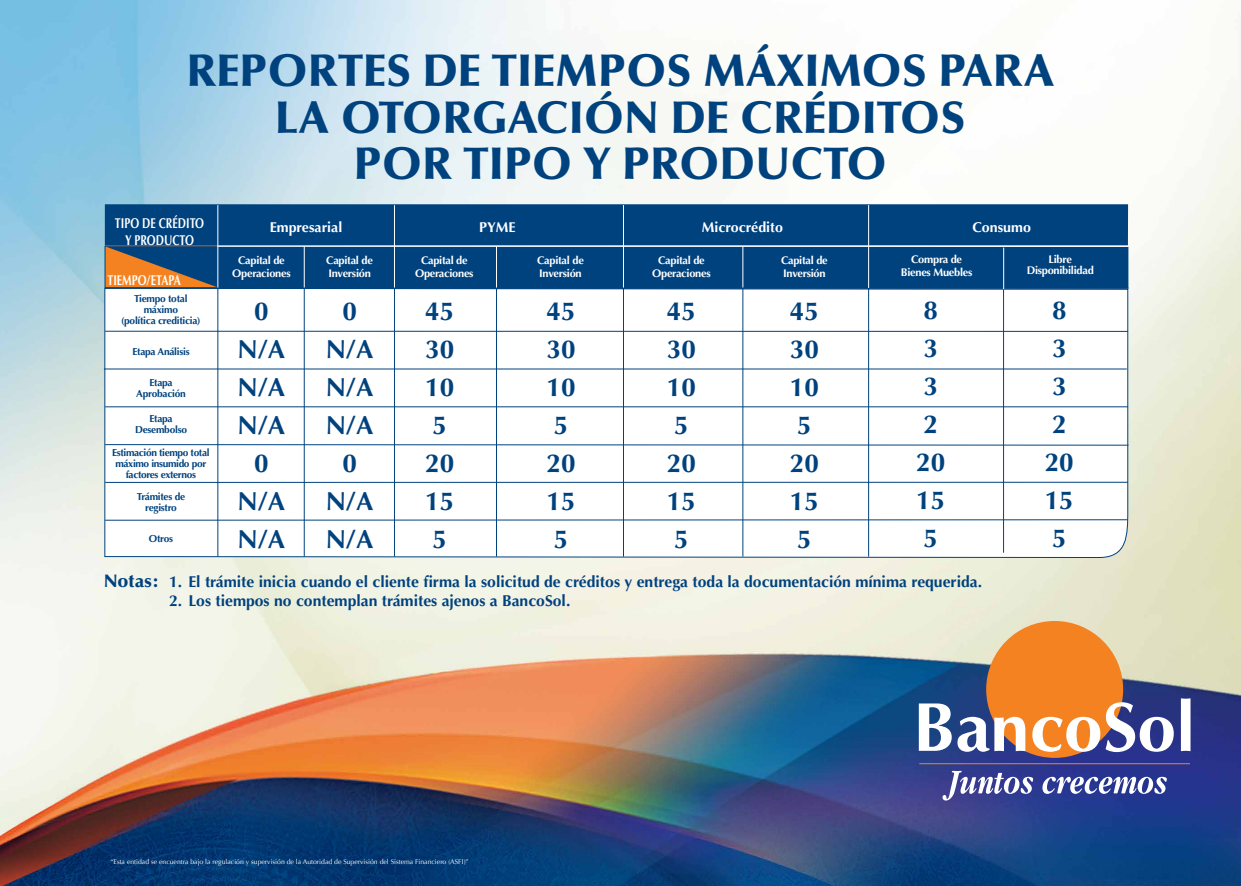
<style>
.page{position:relative;width:1241px;height:886px;background:#fff}
.page>*{position:absolute;margin:0;border:0;box-sizing:border-box;transform-origin:0 0}
.t1{font:900 45.5px/46.9px "Optima LT Std";color:#00427e;text-align:center}
.t2{font:700 26.06px/37.9px "Optima LT Std";color:#00427e}
.t3{font:900 18px "Optima LT Std";color:#00427e}
.t4{font:700 15.75px "Optima LT Std";color:#00427e}
.t5{font:700 14.25px "Optima LT Std";color:#fff}
.t6{font:700 14.25px/17.1px "Optima LT Std";color:#fff;text-align:center;scale:.75 1}
.t7{font:700 11.06px/13.2px "Optima LT Std";letter-spacing:-.025em;color:#fff;text-align:center}
.t8{font:700 10.19px/11.1px "Optima LT Std";letter-spacing:-.025em;color:#00427e;text-align:center}
.t9{font:6.88px "Optima";color:#fff}
</style>
<div class="page">
<img style="left:0;top:0;width:1240px;height:886px">
<div style="left:986px;top:621px;width:136px;height:137px;background:#f58220;border-radius:50%"></div>
<svg style="left:918px;top:703px;width:33px;height:48px"></svg>
<svg style="left:957px;top:717px;width:68px;height:35px"></svg>
<svg style="left:1032px;top:702px;width:141px;height:50px"></svg>
<svg style="left:1180px;top:698px;width:10px;height:53px"></svg>
<svg style="left:942px;top:771px;width:90px;height:29px"></svg>
<svg style="left:1042px;top:777px;width:124px;height:17px"></svg>
<hr style="left:919px;top:763px;width:270px;height:1px;background:#f58220">
<svg style="left:104px;top:287px;width:1024px;height:271px"></svg>
<svg style="left:105px;top:246px;width:1023px;height:43px;background:#0e4679"></svg>
<div style="left:105px;top:204px;width:1022px;height:41px;background:#00427e"></div>
<hr style="left:217px;top:288px;width:1px;height:269px;background:#00427e">
<hr style="left:217px;top:205px;width:1px;height:83px;background:#fff">
<hr style="left:304px;top:288px;width:1px;height:269px;background:#00427e">
<hr style="left:304px;top:246px;width:1px;height:42px;background:#fff">
<hr style="left:394px;top:288px;width:1px;height:269px;background:#00427e">
<hr style="left:394px;top:205px;width:1px;height:83px;background:#fff">
<hr style="left:496px;top:288px;width:1px;height:269px;background:#00427e">
<hr style="left:496px;top:246px;width:1px;height:42px;background:#fff">
<hr style="left:742px;top:288px;width:1px;height:269px;background:#00427e">
<hr style="left:742px;top:246px;width:1px;height:42px;background:#fff">
<hr style="left:623px;top:288px;width:1px;height:269px;background:#00427e">
<hr style="left:623px;top:205px;width:1px;height:83px;background:#fff">
<hr style="left:106px;top:288px;width:1022px;height:1px;background:#00427e">
<hr style="left:217px;top:246px;width:911px;height:1px;background:#fff">
<hr style="left:868px;top:288px;width:1px;height:269px;background:#00427e">
<hr style="left:868px;top:205px;width:1px;height:83px;background:#fff">
<hr style="left:105px;top:331px;width:1022px;height:1px;background:#00427e">
<hr style="left:105px;top:406px;width:1022px;height:1px;background:#00427e">
<hr style="left:105px;top:482px;width:1022px;height:1px;background:#00427e">
<svg style="left:104px;top:519px;width:1024px;height:2px;background:#7d9ebd"></svg>
<svg style="left:104px;top:444px;width:1025px;height:2px;background:#7e9fbd"></svg>
<hr style="left:1002px;top:284px;width:1px;height:269px;background:#00427e">
<hr style="left:104px;top:368px;width:1022px;height:1px;background:#00427e">
<hr style="left:1003px;top:248px;width:1px;height:41px;background:#fff">
<h1 class="t1" style="left:186px;top:47px;width:869px">REPORTES DE TIEMPOS MÁXIMOS PARA<br>LA OTORGACIÓN DE CRÉDITOS<br>POR TIPO Y PRODUCTO</h1>
<h3 class="t6" style="left:115px;top:214px;width:120px">TIPO DE CRÉDITO<br>Y PRODUCTO</h3>
<h3 class="t6" style="left:107px;top:272px;width:99px">TIEMPO/ETAPA</h3>
<p class="t8" style="left:121px;top:293px;width:81px">Tiempo total máximo<br>(política crediticia)</p>
<p class="t8" style="left:132px;top:346px;width:59px">Etapa Análisis</p>
<p class="t8" style="left:136px;top:377px;width:51px">Etapa<br>Aprobación</p>
<p class="t8" style="left:135px;top:413px;width:53px">Etapa<br>Desembolso</p>
<p class="t8" style="left:112px;top:447px;width:99px">Estimación tiempo total máximo insumido por factores externos</p>
<p class="t8" style="left:137px;top:491px;width:50px">Trámites de registro</p>
<p class="t8" style="left:149px;top:533px;width:26px">Otros</p>
<h3 class="t5" style="left:270px;top:219px;width:74px">Empresarial</h3>
<h3 class="t5" style="left:479px;top:219px;width:38px">PYME</h3>
<h3 class="t5" style="left:701px;top:219px;width:82px">Microcrédito</h3>
<h3 class="t5" style="left:972px;top:219px;width:60px">Consumo</h3>
<p class="t7" style="left:232px;top:253px;width:60px">Capital de<br>Operaciones</p>
<h2 class="t2" style="left:237px;top:292px;width:49px;text-align:center">0<br>N/A<br>N/A<br>N/A<br>0<br>N/A<br>N/A</h2>
<p class="t7" style="left:326px;top:253px;width:48px;text-align:left">Capital de<br>Inversión</p>
<h2 class="t2" style="left:325px;top:292px;width:49px;text-align:center">0<br>N/A<br>N/A<br>N/A<br>0<br>N/A<br>N/A</h2>
<p class="t7" style="left:415px;top:253px;width:60px">Capital de<br>Operaciones</p>
<h2 class="t2" style="left:425px;top:292px;width:31px">45<br>30<br>10<br>5<br>20<br>15<br>5</h2>
<p class="t7" style="left:537px;top:253px;width:48px;text-align:left">Capital de<br>Inversión</p>
<h2 class="t2" style="left:546px;top:292px;width:31px">45<br>30<br>10<br>5<br>20<br>15<br>5</h2>
<p class="t7" style="left:652px;top:253px;width:60px">Capital de<br>Operaciones</p>
<p class="t7" style="left:781px;top:253px;width:48px;text-align:left">Capital de<br>Inversión</p>
<h2 class="t2" style="left:666px;top:292px;width:31px">45<br>30<br>10<br>5<br>20<br>15<br>5</h2>
<h2 class="t2" style="left:789px;top:292px;width:31px">45<br>30<br>10<br>5<br>20<br>15<br>5</h2>
<p class="t7" style="left:900px;top:253px;width:73px">Compra de<br>Bienes Muebles</p>
<h2 class="t2" style="left:916px;top:291px;width:31px">8<br>3<br>3<br>2<br>20<br>15<br>5</h2>
<p class="t7" style="left:1026px;top:255px;width:69px;line-height:10.2px">Libre<br>Disponibilidad</p>
<h2 class="t2" style="left:1044px;top:291px;width:31px">8<br>3<br>3<br>2<br>20<br>15<br>5</h2>
<h3 class="t3" style="left:104px;top:570px;width:58px">Notas:</h3>
<h3 class="t4" style="left:169px;top:572px;width:814px">1. El trámite inicia cuando el cliente firma la solicitud de créditos y entrega toda la documentación mínima requerida.</h3>
<h3 class="t4" style="left:169px;top:591px;width:402px">2. Los tiempos no contemplan trámites ajenos a BancoSol.</h3>
<p class="t9" style="left:111px;top:857px;width:359px">“Esta entidad se encuentra bajo la regulación y supervisión de la Autoridad de Supervisión del Sistema Financiero (ASFI)”</p>
</div>
